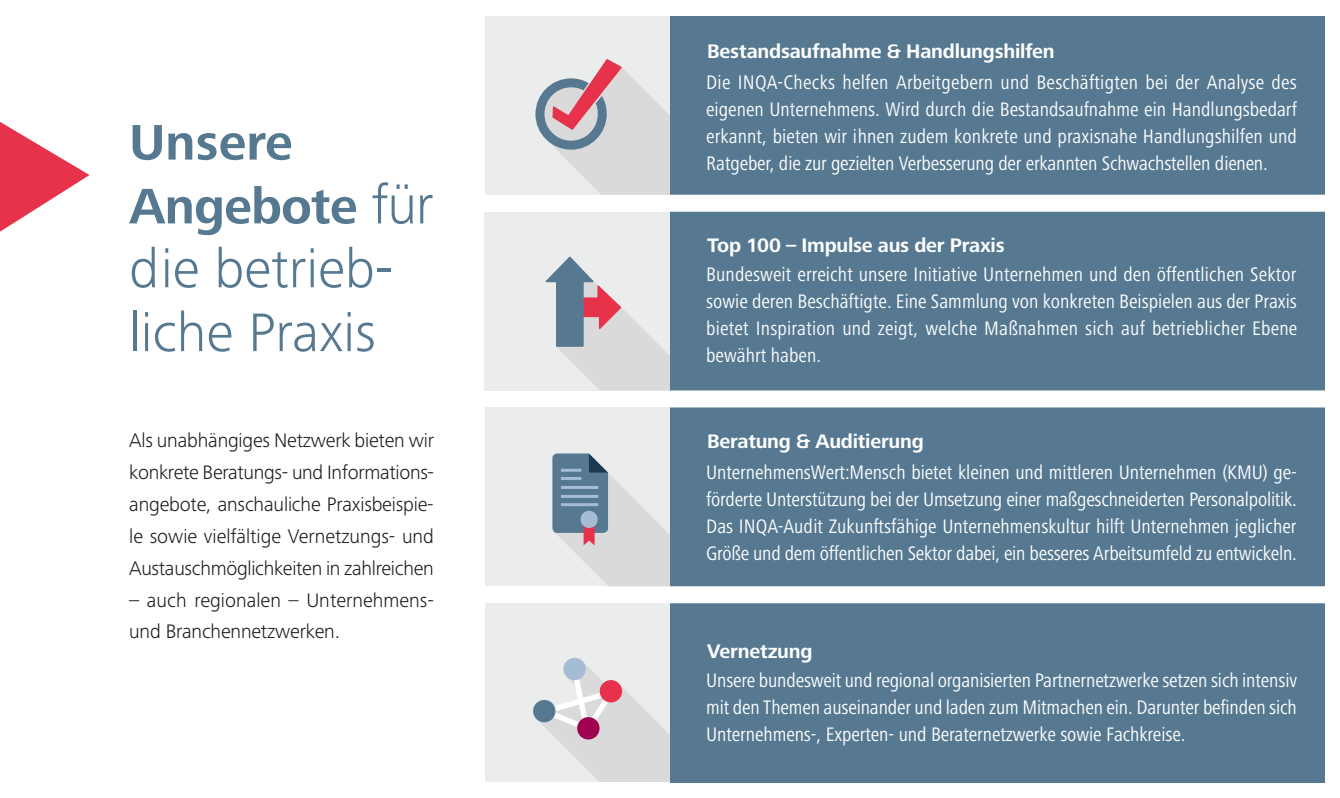
<style>
.page{position:relative;width:1340px;height:798px;background:#fff}
.page>*{position:absolute;margin:0;border:0;box-sizing:border-box;transform-origin:0 0}
.t1{font:300 56.25px/63.7px "Frutiger Next Pro";color:#567991}
.t2{font:700 51.75px/63.7px "Frutiger Next Pro";letter-spacing:-.015em;color:#567991}
.t3{font:condensed 20.25px/27px "Frutiger Next Pro";letter-spacing:-.01em;color:#fff;text-align:justify}
.t4{font:300 20.25px/31.9px "Frutiger Next Pro";letter-spacing:-.01em;color:#1a1a18;text-align:justify}
.t5{font:700 20.25px "Frutiger Next Pro";letter-spacing:-.01em;color:#fff}
.s1{font-weight:300;font-size:56.25px}
</style>
<div class="page">
<div style="left:485px;top:603px;width:187px;height:178px;background:#ebedec"></div>
<svg style="left:536px;top:662px;width:134px;height:119px"></svg>
<div style="left:563px;top:657px;width:22px;height:23px;background:#a5bcd4;border-radius:50%"></div>
<div style="left:533px;top:699px;width:22px;height:23px;background:#567991;border-radius:50%"></div>
<div style="left:599px;top:679px;width:23px;height:23px;background:#e7324b;border-radius:50%"></div>
<div style="left:577px;top:716px;width:22px;height:23px;background:#9f0051;border-radius:50%"></div>
<div style="left:485px;top:407px;width:187px;height:179px;background:#ebedec"></div>
<svg style="left:552px;top:453px;width:118px;height:133px"></svg>
<div style="left:580px;top:510px;width:17px;height:18px;background:#a5bcd4;border-radius:50%"></div>
<div style="left:485px;top:212px;width:185px;height:178px;background:#ebedec"></div>
<svg style="left:545px;top:256px;width:125px;height:134px"></svg>
<div style="left:485px;top:16px;width:186px;height:179px;background:#ebedec"></div>
<svg style="left:535px;top:59px;width:135px;height:136px"></svg>
<div style="left:670px;top:16px;width:653px;height:765px;background:#567991"></div>
<div style="left:670px;top:195px;width:666px;height:17px;background:#fff"></div>
<div style="left:670px;top:586px;width:665px;height:17px;background:#fff"></div>
<div style="left:670px;top:390px;width:665px;height:17px;background:#fff"></div>
<svg style="left:0;top:122px;width:89px;height:110px"></svg>
<h2 class="t2" style="left:129px;top:110px;width:306px">Unsere<br>Angebote <span class="s1">für</span></h2>
<h1 class="t1" style="left:129px;top:236px;width:265px">die betrieb&shy;liche Praxis</h1>
<p class="t4" style="left:129px;top:424px;width:306px">Als unabhängiges Netzwerk bieten wir konkrete Beratungs- und Informations&shy;angebote, anschauliche Praxisbeispie&shy;le sowie vielfältige Vernetzungs- und Austauschmöglichkeiten in zahlreichen</p>
<p class="t4" style="left:129px;top:583px;width:306px">– auch regionalen – Unternehmens&shy;und Branchennetzwerken.</p>
<p class="t5" style="left:707px;top:40px;width:349px">Bestandsaufnahme &amp; Handlungshilfen</p>
<p class="t3" style="left:706px;top:68px;width:592px">Die INQA-Checks helfen Arbeitgebern und Beschäftigten bei der Analyse des eigenen Unternehmens. Wird durch die Bestandsaufnahme ein Handlungsbedarf erkannt, bieten wir ihnen zudem konkrete und praxisnahe Handlungshilfen und Ratgeber, die zur gezielten Verbesserung der erkannten Schwachstellen dienen.</p>
<p class="t5" style="left:707px;top:234px;width:299px">Top 100 – Impulse aus der Praxis</p>
<p class="t3" style="left:706px;top:261px;width:592px">Bundesweit erreicht unsere Initiative Unternehmen und den öffentlichen Sektor sowie deren Beschäftigte. Eine Sammlung von konkreten Beispielen aus der Praxis bietet Inspiration und zeigt, welche Maßnahmen sich auf betrieblicher Ebene bewährt haben.</p>
<p class="t5" style="left:707px;top:430px;width:218px">Beratung &amp; Auditierung</p>
<p class="t3" style="left:706px;top:458px;width:592px">UnternehmensWert:Mensch bietet kleinen und mittleren Unternehmen (KMU) ge&shy;förderte Unterstützung bei der Umsetzung einer maßgeschneiderten Personalpolitik.<br>Das INQA-Audit Zukunftsfähige Unternehmenskultur hilft Unternehmen jeglicher Größe und dem öffentlichen Sektor dabei, ein besseres Arbeitsumfeld zu entwickeln.</p>
<p class="t5" style="left:707px;top:639px;width:107px">Vernetzung</p>
<p class="t3" style="left:706px;top:666px;width:592px">Unsere bundesweit und regional organisierten Partnernetzwerke setzen sich intensiv mit den Themen auseinander und laden zum Mitmachen ein. Darunter befinden sich Unternehmens-, Experten- und Beraternetzwerke sowie Fachkreise.</p>
</div>
